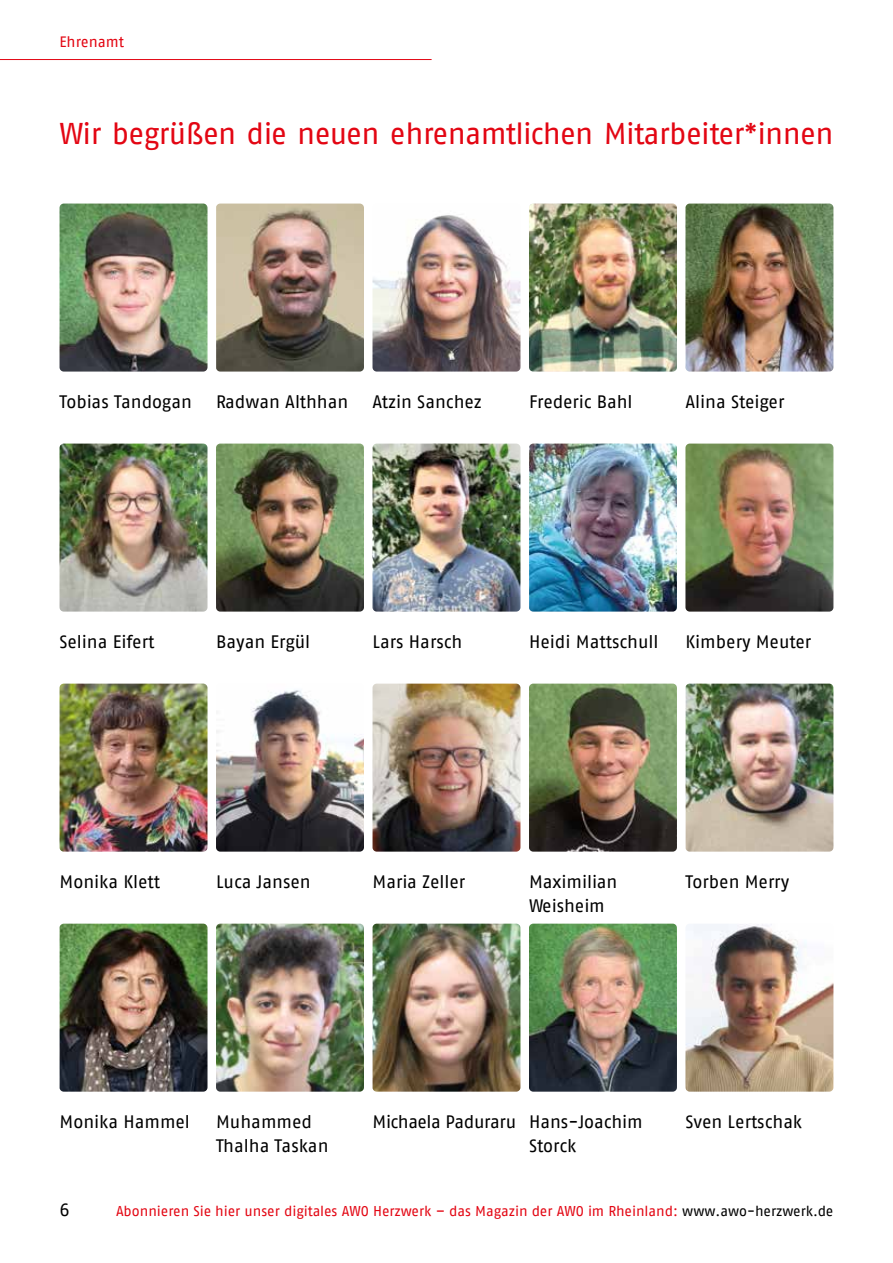
<style>
.page{position:relative;width:893px;height:1263px;background:#fff}
.page>*{position:absolute;margin:0;border:0;box-sizing:border-box;transform-origin:0 0}
.t1{font:30px "AWO Fago Office";letter-spacing:-.02em;color:#e30613}
.t2{font:18px/24px "AWO Fago Office";color:#000}
.t3{font:18px "AWO Fago Office";letter-spacing:-.02em;color:#000}
.t4{font:15px "AWO Fago Office";color:#e30613}
.t5{font:14.25px "AWO Fago Office";color:#e30613}
.s1{color:#000}
</style>
<div class="page">
<hr style="left:0;top:59px;width:432px;height:1px;background:#e30613">
<img style="left:60px;top:204px;width:147px;height:168px">
<img style="left:60px;top:444px;width:147px;height:168px">
<img style="left:60px;top:684px;width:147px;height:168px">
<img style="left:60px;top:924px;width:147px;height:168px">
<img style="left:216px;top:204px;width:148px;height:168px">
<img style="left:216px;top:444px;width:148px;height:168px">
<img style="left:216px;top:690px;width:148px;height:162px">
<img style="left:216px;top:924px;width:148px;height:168px">
<img style="left:372px;top:215px;width:148px;height:157px">
<img style="left:372px;top:444px;width:148px;height:168px">
<img style="left:372px;top:684px;width:148px;height:168px">
<img style="left:373px;top:924px;width:147px;height:168px">
<img style="left:529px;top:204px;width:148px;height:168px">
<img style="left:529px;top:444px;width:148px;height:168px">
<img style="left:529px;top:684px;width:148px;height:168px">
<img style="left:529px;top:924px;width:148px;height:168px">
<img style="left:685px;top:204px;width:148px;height:168px">
<img style="left:685px;top:444px;width:148px;height:168px">
<img style="left:686px;top:684px;width:147px;height:168px">
<img style="left:685px;top:924px;width:148px;height:168px">
<p class="t4" style="left:60px;top:33px;width:66px">Ehrenamt</p>
<h1 class="t1" style="left:60px;top:117px;width:775px">Wir begrüßen die neuen ehrenamtlichen Mitarbeiter*innen</h1>
<p class="t2" style="left:60px;top:390px;width:134px">Tobias Tandogan</p>
<p class="t2" style="left:216px;top:390px;width:134px">Radwan Althhan</p>
<p class="t2" style="left:372px;top:390px;width:111px">Atzin Sanchez</p>
<p class="t2" style="left:529px;top:390px;width:105px">Frederic Bahl</p>
<p class="t2" style="left:685px;top:390px;width:101px">Alina Steiger</p>
<p class="t2" style="left:60px;top:630px;width:97px">Selina Eifert</p>
<p class="t2" style="left:216px;top:630px;width:96px">Bayan Ergül</p>
<p class="t2" style="left:372px;top:630px;width:91px">Lars Harsch</p>
<p class="t2" style="left:529px;top:630px;width:131px">Heidi Mattschull</p>
<p class="t2" style="left:685px;top:630px;width:127px">Kimbery Meuter</p>
<p class="t2" style="left:60px;top:870px;width:102px">Monika Klett</p>
<p class="t2" style="left:216px;top:870px;width:96px">Luca Jansen</p>
<p class="t2" style="left:372px;top:870px;width:94px">Maria Zeller</p>
<p class="t2" style="left:529px;top:870px;width:90px">Maximilian<br>Weisheim</p>
<p class="t2" style="left:685px;top:870px;width:105px">Torben Merry</p>
<p class="t2" style="left:60px;top:1110px;width:132px">Monika Hammel</p>
<p class="t2" style="left:216px;top:1110px;width:114px">Muhammed<br>Thalha Taskan</p>
<p class="t3" style="left:372px;top:1112px;width:145px">Michaela Paduraru</p>
<p class="t2" style="left:529px;top:1110px;width:115px">Hans-Joachim<br>Storck</p>
<p class="t2" style="left:685px;top:1110px;width:118px">Sven Lertschak</p>
<p class="t2" style="left:60px;top:1197px;width:12px">6</p>
<p class="t5" style="left:116px;top:1202px;width:719px">Abonnieren Sie hier unser digitales AWO Herzwerk – das Magazin der AWO im Rheinland: <span class="s1">www.awo-herzwerk.de</span></p>
</div>
